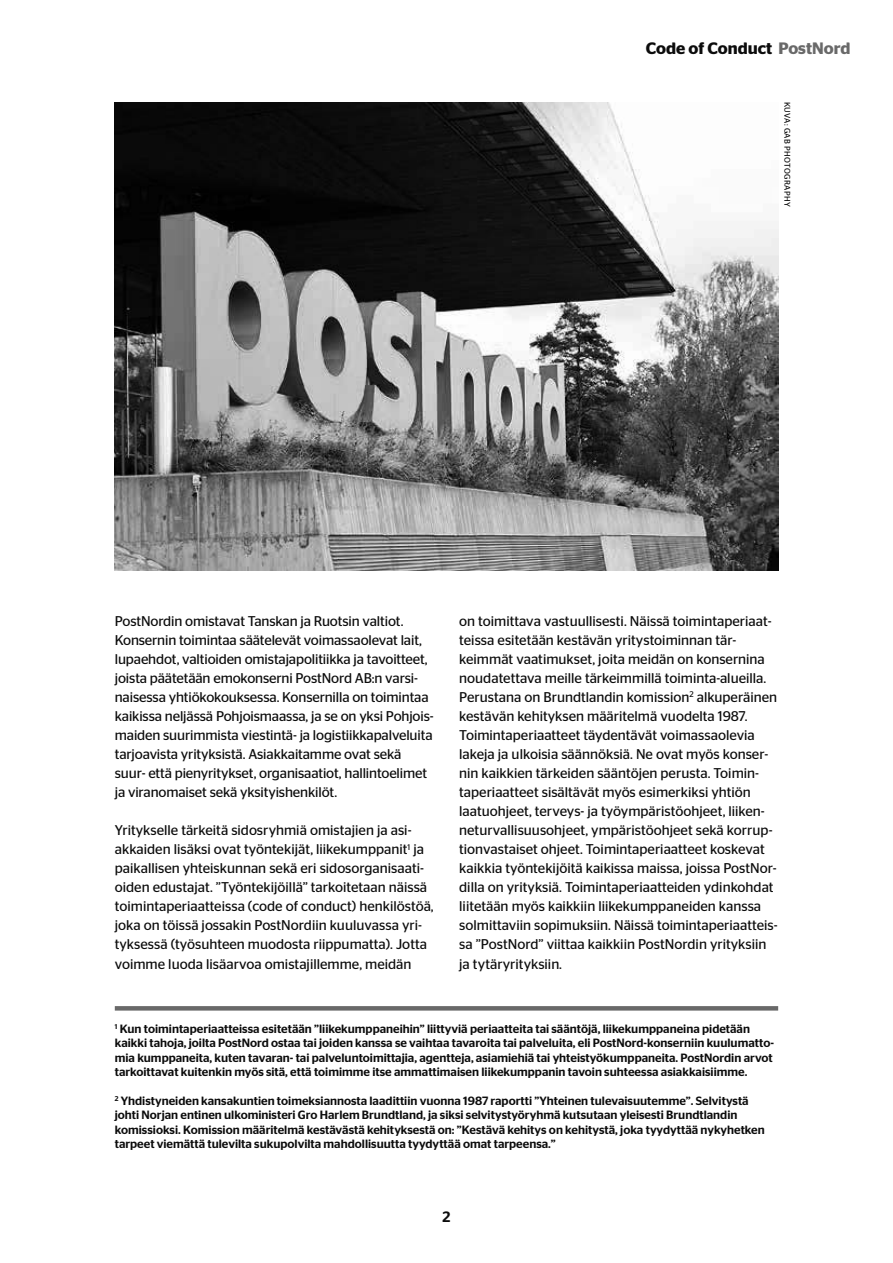
<style>
.page{position:relative;width:893px;height:1263px;background:#fff}
.page>*{position:absolute;margin:0;border:0;box-sizing:border-box;transform-origin:0 0}
.t1{font:600 16.5px "Stag Sans";color:#0c0c0c}
.t2{font:500 15px "Stag Sans";color:#0c0c0c}
.t3{font:14.1px/19px "Stag Sans";color:#0c0c0c}
.t4{font:500 12px/14.4px "Stag Sans";color:#0c0c0c}
.t5{font:8.25px "Stag Sans";letter-spacing:.04em;color:#0c0c0c}
.s1{color:#696969}
</style>
<div class="page">
<svg style="left:115px;top:1006px;width:663px;height:4px;background:#6c6c6c"></svg>
<img style="left:115px;top:102px;width:663px;height:469px">
<p class="t1" style="left:646px;top:39px;width:206px">Code of Conduct <span class="s1">PostNord</span></p>
<p class="t5" style="left:792px;top:102px;width:106px;rotate:90deg">KUVA: GAB PHOTOGRAPHY</p>
<p class="t3" style="left:115px;top:611px;width:320px">PostNordin omistavat Tanskan ja Ruotsin valtiot.<br>Konsernin toimintaa säätelevät voimassaolevat lait, lupaehdot, valtioiden omistajapolitiikka ja tavoitteet, joista päätetään emokonserni PostNord AB:n varsi&shy;naisessa yhtiökokouksessa. Konsernilla on toimintaa kaikissa neljässä Pohjoismaassa, ja se on yksi Pohjois&shy;maiden suurimmista viestintä- ja logistiikkapalveluita tarjoavista yrityksistä. Asiakkaitamme ovat sekä suur- että pienyritykset, organisaatiot, hallintoelimet ja viranomaiset sekä yksityishenkilöt.</p>
<p class="t3" style="left:115px;top:821px;width:320px">Yritykselle tärkeitä sidosryhmiä omistajien ja asi&shy;akkaiden lisäksi ovat työntekijät, liikekumppanit<sup>1</sup> ja paikallisen yhteiskunnan sekä eri sidosorganisaati&shy;oiden edustajat. ”Työntekijöillä” tarkoitetaan näissä toimintaperiaatteissa (code of conduct) henkilöstöä, joka on töissä jossakin PostNordiin kuuluvassa yri&shy;tyksessä (työsuhteen muodosta riippumatta). Jotta voimme luoda lisäarvoa omistajillemme, meidän</p>
<p class="t3" style="left:459px;top:611px;width:320px">on toimittava vastuullisesti. Näissä toimintaperiaat&shy;teissa esitetään kestävän yritystoiminnan tär&shy;keimmät vaatimukset, joita meidän on konsernina noudatettava meille tärkeimmillä toiminta-alueilla.<br>Perustana on Brundtlandin komission<sup>2</sup> alkuperäinen kestävän kehityksen määritelmä vuodelta 1987.<br>Toimintaperiaatteet täydentävät voimassaolevia lakeja ja ulkoisia säännöksiä. Ne ovat myös konser&shy;nin kaikkien tärkeiden sääntöjen perusta. Toimin&shy;taperiaatteet sisältävät myös esimerkiksi yhtiön laatuohjeet, terveys- ja työympäristöohjeet, liiken&shy;neturvallisuusohjeet, ympäristöohjeet sekä korrup&shy;tionvastaiset ohjeet. Toimintaperiaatteet koskevat kaikkia työntekijöitä kaikissa maissa, joissa PostNor&shy;dilla on yrityksiä. Toimintaperiaatteiden ydinkohdat liitetään myös kaikkiin liikekumppaneiden kanssa solmittaviin sopimuksiin. Näissä toimintaperiaatteis&shy;sa ”PostNord” viittaa kaikkiin PostNordin yrityksiin ja tytäryrityksiin.</p>
<p class="t4" style="left:115px;top:1021px;width:661px"><sup>1</sup> Kun toimintaperiaatteissa esitetään ”liikekumppaneihin” liittyviä periaatteita tai sääntöjä, liikekumppaneina pidetään kaikki tahoja, joilta PostNord ostaa tai joiden kanssa se vaihtaa tavaroita tai palveluita, eli PostNord-konserniin kuulumatto&shy;mia kumppaneita, kuten tavaran- tai palveluntoimittajia, agentteja, asiamiehiä tai yhteistyökumppaneita. PostNordin arvot tarkoittavat kuitenkin myös sitä, että toimimme itse ammattimaisen liikekumppanin tavoin suhteessa asiakkaisiimme.</p>
<p class="t4" style="left:115px;top:1093px;width:651px"><sup>2</sup> Yhdistyneiden kansakuntien toimeksiannosta laadittiin vuonna 1987 raportti ”Yhteinen tulevaisuutemme”. Selvitystä johti Norjan entinen ulkoministeri Gro Harlem Brundtland, ja siksi selvitystyöryhmä kutsutaan yleisesti Brundtlandin komissioksi. Komission määritelmä kestävästä kehityksestä on: ”Kestävä kehitys on kehitystä, joka tyydyttää nykyhetken tarpeet viemättä tulevilta sukupolvilta mahdollisuutta tyydyttää omat tarpeensa.”</p>
<p class="t2" style="left:442px;top:1208px;width:10px">2</p>
</div>
